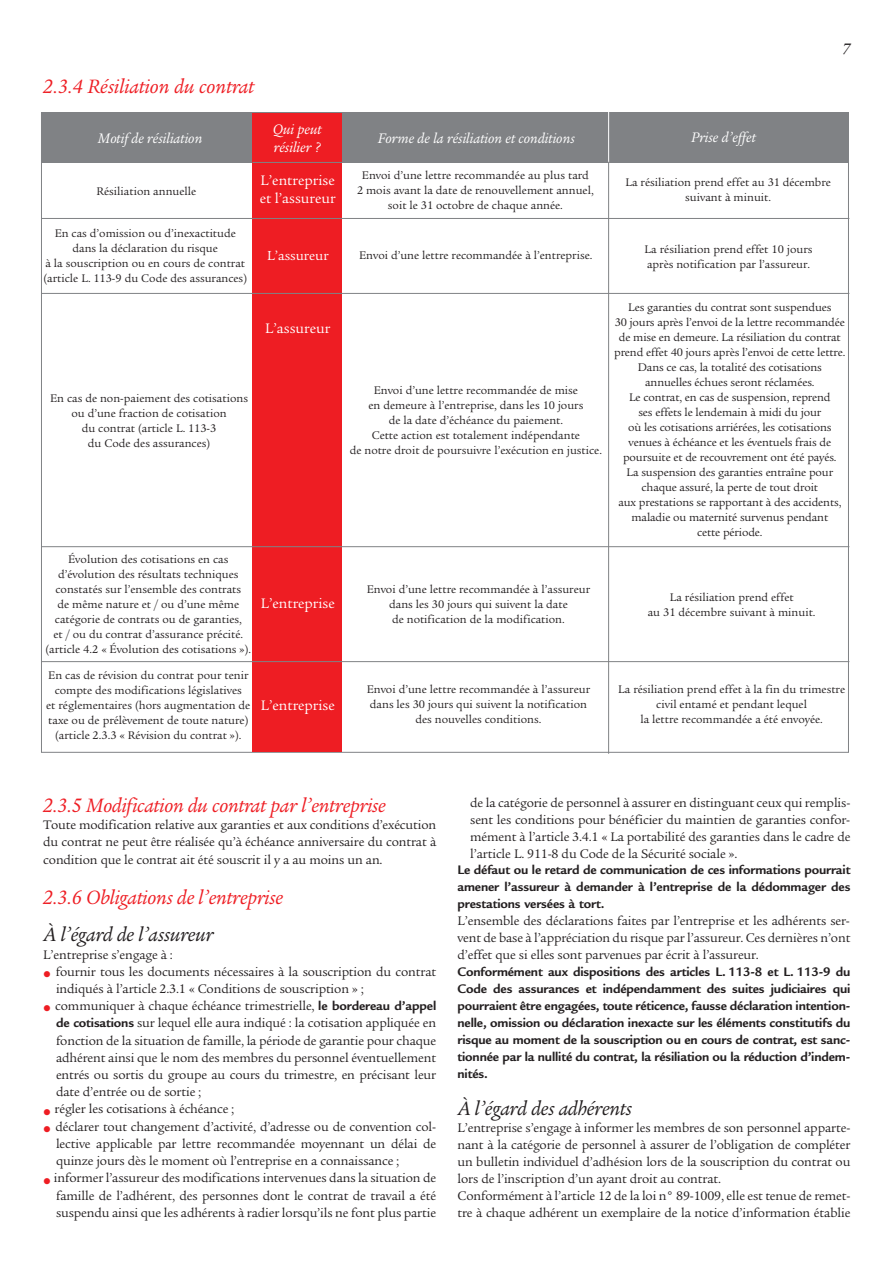
<style>
.page{position:relative;width:893px;height:1263px;background:#fff}
.page>*{position:absolute;margin:0;border:0;box-sizing:border-box;transform-origin:0 0}
.t1{font:italic 21px "Legacy Serif LT";letter-spacing:-.01em;color:#ee1d23}
.t2{font:italic 21px "Legacy Serif LT";letter-spacing:-.01em;color:#231f20}
.t3{font:italic 16.5px "Legacy Serif LT";color:#231f20}
.t4{font:italic 15.15px/18.1px "Legacy Serif LT";color:#fff}
.t5{font:italic 15px "Legacy Serif LT";color:#fff}
.t6{font:15px/18px "Legacy Serif LT";color:#fff}
.t7{font:14.25px "Legacy Serif LT";color:#fff}
.t8{font:13.5px/17.2px "Legacy Serif LT";letter-spacing:-.01em;color:#231f20;text-align:justify}
.t9{font:700 13.5px/17px "Legacy Sans";letter-spacing:-.01em;color:#231f20;text-align:justify}
.t10{font:12px/15px "Legacy Serif LT";color:#231f20;text-align:center}
.s1{color:#ee1d23}
.s2{font-family:"Legacy Sans";font-weight:700}
</style>
<div class="page">
<div style="left:41px;top:112px;width:808px;height:51px;background:#808285"></div>
<hr style="left:608px;top:109px;width:1px;height:54px;background:#fff">
<hr style="left:608px;top:162px;width:1px;height:592px;background:#808285">
<div style="left:252px;top:113px;width:90px;height:638px;background:#ee1d23"></div>
<hr style="left:41px;top:293px;width:808px;height:1px;background:#808285">
<hr style="left:41px;top:218px;width:808px;height:1px;background:#808285">
<hr style="left:252px;top:162px;width:92px;height:1px;background:#808285">
<hr style="left:41px;top:546px;width:808px;height:1px;background:#808285">
<hr style="left:41px;top:661px;width:808px;height:1px;background:#808285">
<h1 class="t1" style="left:43px;top:79px;width:213px">2.3.4 Résiliation du contrat</h1>
<p class="t4" style="left:273px;top:122px;width:51px">Qui peut résilier ?</p>
<p class="t5" style="left:98px;top:133px;width:106px">Motif de résiliation</p>
<p class="t5" style="left:378px;top:132px;width:198px">Forme de la résiliation et conditions</p>
<p class="t5" style="left:691px;top:132px;width:66px">Prise d’effet</p>
<p class="t10" style="left:357px;top:169px;width:238px">Envoi d’une lettre recommandée au plus tard<br>2 mois avant la date de renouvellement annuel, soit le 31 octobre de chaque année.</p>
<p class="t6" style="left:260px;top:172px;width:77px">L’entreprise et l’assureur</p>
<p class="t10" style="left:96px;top:185px;width:101px">Résiliation annuelle</p>
<p class="t10" style="left:625px;top:176px;width:207px">La résiliation prend effet au 31 décembre suivant à minuit.</p>
<p class="t10" style="left:43px;top:227px;width:205px">En cas d’omission ou d’inexactitude dans la déclaration du risque<br>à la souscription ou en cours de contrat (article L. 113-9 du Code des assurances)</p>
<p class="t10" style="left:645px;top:243px;width:169px;text-align:left">La résiliation prend effet 10 jours après notification par l’assureur.</p>
<p class="t7" style="left:267px;top:250px;width:63px">L’assureur</p>
<p class="t10" style="left:359px;top:249px;width:235px">Envoi d’une lettre recommandée à l’entreprise.</p>
<h2 class="t3" style="left:842px;top:43px;width:9px">7</h2>
<p class="t6" style="left:265px;top:320px;width:66px">L’assureur</p>
<p class="t10" style="left:50px;top:392px;width:199px">En cas de non-paiement des cotisations ou d’une fraction de cotisation<br>du contrat (article L. 113-3<br>du Code des assurances)</p>
<p class="t10" style="left:350px;top:383px;width:254px">Envoi d’une lettre recommandée de mise<br>en demeure à l’entreprise, dans les 10 jours<br>de la date d’échéance du paiement.<br>Cette action est totalement indépendante<br>de notre droit de poursuivre l’exécution en justice.</p>
<p class="t10" style="left:614px;top:301px;width:233px">Les garanties du contrat sont suspendues<br>30 jours après l’envoi de la lettre recommandée de mise en demeure. La résiliation du contrat prend effet 40 jours après l’envoi de cette lettre.<br>Dans ce cas, la totalité des cotisations annuelles échues seront réclamées.<br>Le contrat, en cas de suspension, reprend<br>ses effets le lendemain à midi du jour<br>où les cotisations arriérées, les cotisations venues à échéance et les éventuels frais de poursuite et de recouvrement ont été payés.<br>La suspension des garanties entraîne pour chaque assuré, la perte de tout droit<br>aux prestations se rapportant à des accidents, maladie ou maternité survenus pendant<br>cette période.</p>
<p class="t10" style="left:45px;top:553px;width:207px">Évolution des cotisations en cas d’évolution des résultats techniques constatés sur l’ensemble des contrats<br>de même nature et / ou d’une même catégorie de contrats ou de garanties,<br>et / ou du contrat d’assurance précité. (article 4.2 « Évolution des cotisations »).</p>
<p class="t10" style="left:46px;top:669px;width:206px">En cas de révision du contrat pour tenir compte des modifications législatives<br>et réglementaires (hors augmentation de taxe ou de prélèvement de toute nature) (article 2.3.3 « Révision du contrat »).</p>
<p class="t6" style="left:261px;top:596px;width:76px">L’entreprise</p>
<p class="t6" style="left:261px;top:698px;width:76px">L’entreprise</p>
<p class="t10" style="left:367px;top:583px;width:225px">Envoi d’une lettre recommandée à l’assureur dans les 30 jours qui suivent la date<br>de notification de la modification.</p>
<p class="t10" style="left:648px;top:591px;width:169px">La résiliation prend effet<br>au 31 décembre suivant à minuit.</p>
<p class="t10" style="left:367px;top:683px;width:225px">Envoi d’une lettre recommandée à l’assureur dans les 30 jours qui suivent la notification des nouvelles conditions.</p>
<p class="t10" style="left:618px;top:683px;width:228px">La résiliation prend effet à la fin du trimestre civil entamé et pendant lequel<br>la lettre recommandée a été envoyée.</p>
<h1 class="t1" style="left:43px;top:797px;width:344px">2.3.5 Modification du contrat par l’entreprise</h1>
<p class="t8" style="left:43px;top:817px;width:394px">Toute modification relative aux garanties et aux conditions d’exécution du contrat ne peut être réalisée qu’à échéance anniversaire du contrat à condition que le contrat ait été souscrit il y a au moins un an.</p>
<h1 class="t1" style="left:43px;top:889px;width:241px">2.3.6 Obligations de l’entreprise</h1>
<h1 class="t2" style="left:43px;top:927px;width:172px">À l’égard de l’assureur</h1>
<p class="t8" style="left:43px;top:947px;width:131px">L’entreprise s’engage à :</p>
<p class="t8" style="left:56px;top:964px;width:382px;text-indent:-13px"><span class="s1">●</span> fournir tous les documents nécessaires à la souscription du contrat indiqués à l’article 2.3.1 « Conditions de souscription » ;</p>
<p class="t8" style="left:56px;top:999px;width:382px;text-indent:-13px"><span class="s1">●</span> communiquer à chaque échéance trimestrielle, <span class="s2">le bordereau d’appel de cotisations</span> sur lequel elle aura indiqué : la cotisation appliquée en fonction de la situation de famille, la période de garantie pour chaque adhérent ainsi que le nom des membres du personnel éventuellement entrés ou sortis du groupe au cours du trimestre, en précisant leur date d’entrée ou de sortie ;</p>
<p class="t8" style="left:43px;top:1102px;width:192px"><span class="s1">●</span> régler les cotisations à échéance ;</p>
<p class="t8" style="left:56px;top:1119px;width:382px;text-indent:-13px"><span class="s1">●</span> déclarer tout changement d’activité, d’adresse ou de convention col&shy;lective applicable par lettre recommandée moyennant un délai de quinze jours dès le moment où l’entreprise en a connaissance ;</p>
<p class="t8" style="left:56px;top:1171px;width:382px;text-indent:-13px"><span class="s1">●</span> informer l’assureur des modifications intervenues dans la situation de famille de l’adhérent, des personnes dont le contrat de travail a été suspendu ainsi que les adhérents à radier lorsqu’ils ne font plus partie</p>
<p class="t8" style="left:470px;top:795px;width:382px">de la catégorie de personnel à assurer en distinguant ceux qui remplis&shy;sent les conditions pour bénéficier du maintien de garanties confor&shy;mément à l’article 3.4.1 « La portabilité des garanties dans le cadre de l’article L. 911-8 du Code de la Sécurité sociale ».</p>
<p class="t9" style="left:457px;top:863px;width:394px">Le défaut ou le retard de communication de ces informations pourrait amener l’assureur à demander à l’entreprise de la dédommager des prestations versées à tort.</p>
<p class="t8" style="left:457px;top:914px;width:394px">L’ensemble des déclarations faites par l’entreprise et les adhérents ser&shy;vent de base à l’appréciation du risque par l’assureur. Ces dernières n’ont d’effet que si elles sont parvenues par écrit à l’assureur.</p>
<p class="t9" style="left:457px;top:965px;width:394px">Conformément aux dispositions des articles L. 113-8 et L. 113-9 du Code des assurances et indépendamment des suites judiciaires qui pourraient être engagées, toute réticence, fausse déclaration intention&shy;nelle, omission ou déclaration inexacte sur les éléments constitutifs du risque au moment de la souscription ou en cours de contrat, est sanc&shy;tionnée par la nullité du contrat, la résiliation ou la réduction d’indem&shy;nités.</p>
<h1 class="t2" style="left:457px;top:1100px;width:176px">À l’égard des adhérents</h1>
<p class="t8" style="left:457px;top:1120px;width:394px;text-align:left">L’entreprise s’engage à informer les membres de son personnel apparte&shy;nant à la catégorie de personnel à assurer de l’obligation de compléter un bulletin individuel d’adhésion lors de la souscription du contrat ou lors de l’inscription d’un ayant droit au contrat.<br>Conformément à l’article 12 de la loi n° 89-1009, elle est tenue de remet&shy;tre à chaque adhérent un exemplaire de la notice d’information établie</p>
</div>
